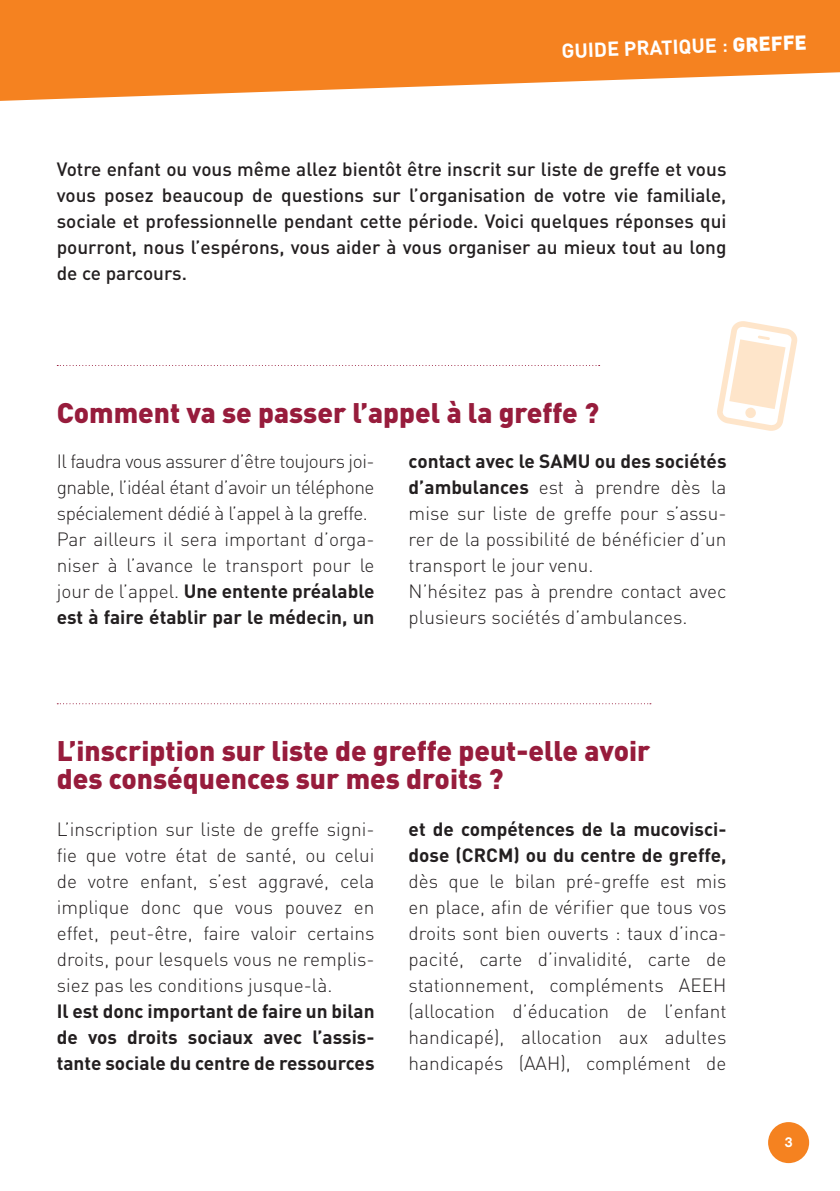
<style>
.page{position:relative;width:840px;height:1191px;background:#fff}
.page>*{position:absolute;margin:0;border:0;box-sizing:border-box;transform-origin:0 0}
.t1{font:900 28px/28px "DIN";color:#971c3c}
.t2{font:700 20px "DIN";color:#fff}
.t3{font:300 19px/26px "DIN";color:#231f20}
.t4{font:500 19px/26px "DIN";color:#231f20;text-align:justify}
.t5{font:300 19px/26px "DIN";letter-spacing:-.025em;color:#231f20}
.t6{font:14px "Chalet New York Nineteen Eighty";color:#fff}
.s1{font-weight:500}
.s2{font-weight:900}
.s3{font-weight:700}
</style>
<div class="page">
<svg style="left:0;top:0;width:839px;height:101px;background:#f6933f"></svg>
<div style="left:767px;top:1122px;width:41px;height:41px;background:#f58220;border-radius:50%"></div>
<svg style="left:57px;top:365px;width:542px;height:1px"></svg>
<svg style="left:57px;top:703px;width:593px;height:1px"></svg>
<svg style="left:717px;top:321px;width:80px;height:110px"></svg>
<p class="t2" style="left:561px;top:38px;width:247px;rotate:-2deg">GUIDE PRATIQUE <span class="s1">:</span> <span class="s2">GREFFE</span></p>
<p class="t4" style="left:57px;top:155px;width:670px">Votre enfant ou vous même allez bientôt être inscrit sur liste de greffe et vous vous posez beaucoup de questions sur l’organisation de votre vie familiale, sociale et professionnelle pendant cette période. Voici quelques réponses qui pourront, nous l’espérons, vous aider à vous organiser au mieux tout au long de ce parcours.</p>
<p class="t1" style="left:57px;top:397px;width:543px">Comment va se passer l’appel à la greffe ?</p>
<p class="t5" style="left:57px;top:448px;width:319px">Il faudra vous assurer d’être toujours joi&shy;gnable, l’idéal étant d’avoir un téléphone spécialement dédié à l’appel à la greffe.<br>Par ailleurs il sera important d’orga&shy;niser à l’avance le transport pour le jour de l’appel. <span class="s3">Une entente préalable est à faire établir par le médecin, un</span></p>
<p class="t3" style="left:408px;top:448px;width:319px"><span class="s3">contact avec le SAMU ou des sociétés d’ambulances</span> est à prendre dès la mise sur liste de greffe pour s’assu&shy;rer de la possibilité de bénéficier d’un transport le jour venu.<br>N’hésitez pas à prendre contact avec plusieurs sociétés d’ambulances.</p>
<p class="t1" style="left:57px;top:735px;width:595px">L’inscription sur liste de greffe peut-elle avoir des conséquences sur mes droits ?</p>
<p class="t3" style="left:57px;top:816px;width:319px">L’inscription sur liste de greffe signi&shy;fie que votre état de santé, ou celui de votre enfant, s’est aggravé, cela implique donc que vous pouvez en effet, peut-être, faire valoir certains droits, pour lesquels vous ne remplis&shy;siez pas les conditions jusque-là.<br><span class="s3">Il est donc important de faire un bilan de vos droits sociaux avec l’assis&shy;tante sociale du centre de ressources</span></p>
<p class="t3" style="left:408px;top:816px;width:319px;text-align:justify"><span class="s3">et de compétences de la mucovisci&shy;dose (CRCM) ou du centre de greffe, </span>dès que le bilan pré-greffe est mis en place, afin de vérifier que tous vos droits sont bien ouverts : taux d’inca&shy;pacité, carte d’invalidité, carte de stationnement, compléments AEEH (allocation d’éducation de l’enfant handicapé), allocation aux adultes handicapés (AAH), complément de</p>
<p class="t6" style="left:784px;top:1133px;width:9px">3</p>
</div>
